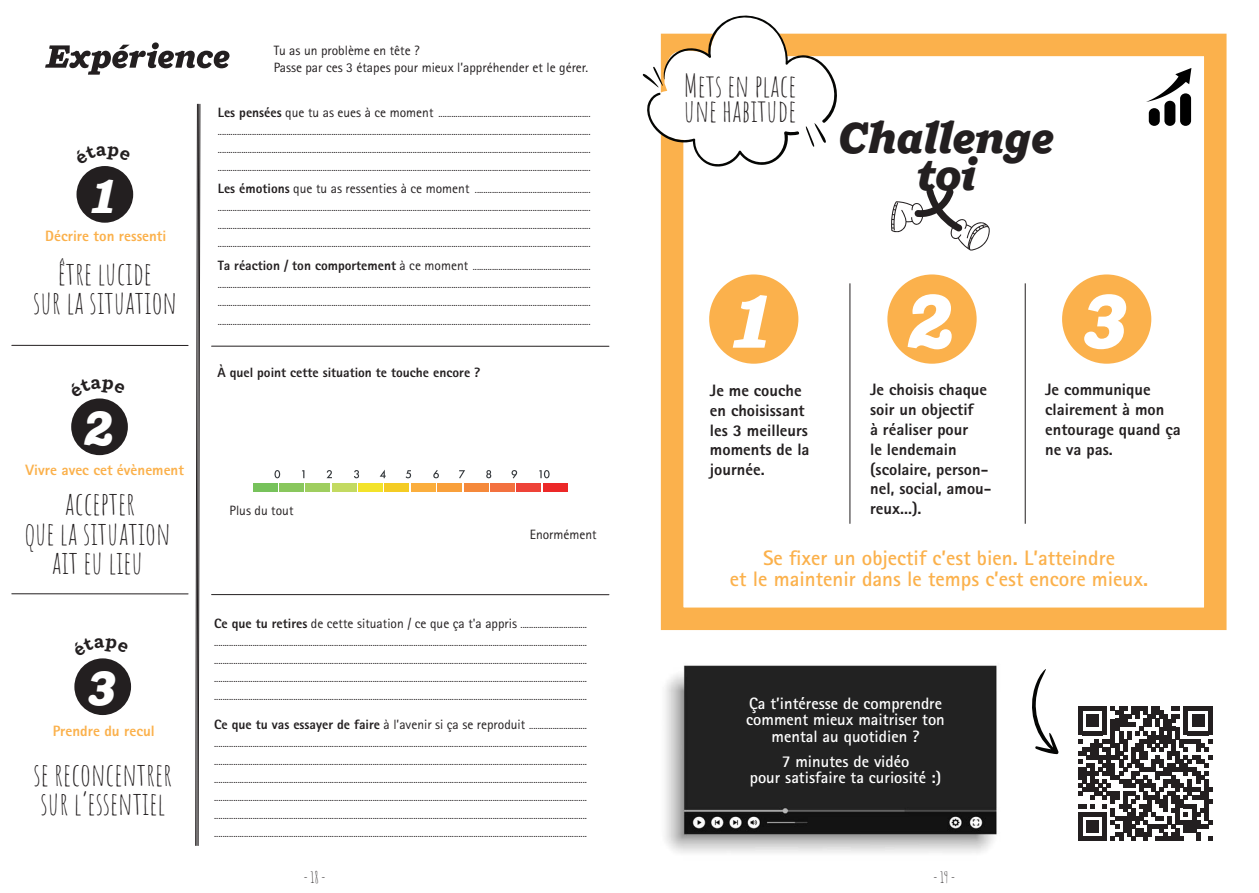
<style>
.page{position:relative;width:1259px;height:893px;background:#fff}
.page>*{position:absolute;margin:0;border:0;box-sizing:border-box;transform-origin:0 0}
.t1{font:italic 900 76.2px "Shift";color:#fff}
.t2{font:italic 900 48.45px "Shift";color:#fff}
.t3{font:italic 900 43.2px/37.3px "Shift";color:#231f20;text-align:center}
.txt{font:31.35px/29.2px "Amatic SC";color:#231f20;text-align:center}
.txt-2{font:30.6px/25.2px "Amatic SC";color:#231f20}
.encadré{font:700 21px/21px "Rotis Sans Serif Pro";color:#fbb14c;text-align:center}
.txt-3{font:800 16.5px/19.8px "Rotis Sans Serif Pro";color:#231f20}
.txt-4{font:700 16.5px/16.5px "Rotis Sans Serif Pro";color:#fff;text-align:center}
.rotis_9{font:800 15px "Rotis Sans Serif Pro";color:#fbb14c}
.t4{font:15px "Amatic SC";color:#231f20}
.rotis_9-2{font:13.5px/16.2px "Rotis Sans Serif Pro";color:#231f20}
.rotis_9-3{font:800 13.5px "Rotis Sans Serif Pro";color:#231f20}
.rotis_9-4{font:10.5px/18px "Rotis Sans Serif Pro";color:#231f20;text-align:justify}
.s1{font-weight:800;font-size:13.5px}
.s2{font-size:13.5px}
.s3{font-weight:800}
.s4{font-size:10.5px}
</style>
<div class="page">
<svg style="left:45px;top:42px;width:184px;height:33px"></svg>
<svg style="left:195px;top:104px;width:5px;height:742px"></svg>
<div style="left:253px;top:483px;width:24px;height:8px;background:#77c25b"></div>
<div style="left:279px;top:483px;width:25px;height:8px;background:#89c75d"></div>
<div style="left:305px;top:483px;width:25px;height:8px;background:#9fce5f"></div>
<div style="left:332px;top:483px;width:24px;height:8px;background:#c3da61"></div>
<div style="left:358px;top:483px;width:25px;height:8px;background:#f3e32a"></div>
<div style="left:385px;top:483px;width:24px;height:8px;background:#f4cc24"></div>
<div style="left:411px;top:483px;width:24px;height:8px;background:#fbae3d"></div>
<div style="left:437px;top:483px;width:25px;height:8px;background:#f9a03b"></div>
<div style="left:464px;top:483px;width:24px;height:8px;background:#f5893b"></div>
<div style="left:490px;top:483px;width:24px;height:8px;background:#f3713f"></div>
<div style="left:516px;top:483px;width:25px;height:8px;background:#ee4338"></div>
<div style="left:543px;top:483px;width:24px;height:8px;background:#ec2828"></div>
<svg style="left:274px;top:470px;width:6px;height:8px"></svg>
<svg style="left:326px;top:470px;width:6px;height:8px"></svg>
<svg style="left:354px;top:470px;width:5px;height:8px"></svg>
<svg style="left:380px;top:470px;width:6px;height:8px"></svg>
<svg style="left:405px;top:470px;width:6px;height:8px"></svg>
<svg style="left:433px;top:470px;width:6px;height:8px"></svg>
<svg style="left:459px;top:470px;width:6px;height:8px"></svg>
<svg style="left:486px;top:470px;width:5px;height:8px"></svg>
<svg style="left:511px;top:470px;width:6px;height:8px"></svg>
<svg style="left:539px;top:470px;width:10px;height:8px"></svg>
<hr style="left:12px;top:593px;width:176px;height:1px;background:#231f20">
<hr style="left:12px;top:345px;width:176px;height:1px;background:#231f20">
<hr style="left:212px;top:594px;width:397px;height:1px;background:#231f20">
<hr style="left:212px;top:346px;width:397px;height:1px;background:#231f20">
<div style="left:76px;top:166px;width:57px;height:57px;background:#231f20;border-radius:50%"></div>
<div style="left:71px;top:398px;width:57px;height:57px;background:#231f20;border-radius:50%"></div>
<div style="left:74px;top:658px;width:57px;height:57px;background:#231f20;border-radius:50%"></div>
<div style="left:661px;top:34px;width:565px;height:596px;border:22px solid #fbb14c"></div>
<svg style="left:891px;top:188px;width:99px;height:63px"></svg>
<div style="left:709px;top:274px;width:89px;height:90px;background:#fbb14c;border-radius:50%"></div>
<div style="left:887px;top:274px;width:89px;height:90px;background:#fbb14c;border-radius:50%"></div>
<div style="left:1062px;top:274px;width:89px;height:90px;background:#fbb14c;border-radius:50%"></div>
<hr style="left:849px;top:283px;width:1px;height:241px;background:#231f20">
<hr style="left:1025px;top:283px;width:1px;height:241px;background:#231f20">
<svg style="left:1078px;top:707px;width:134px;height:133px"></svg>
<svg style="left:642px;top:15px;width:203px;height:153px"></svg>
<img style="left:665px;top:665px;width:332px;height:188px">
<svg style="left:1032px;top:669px;width:26px;height:85px"></svg>
<div style="left:1148px;top:108px;width:11px;height:18px;background:#000;border-radius:5px"></div>
<div style="left:1164px;top:101px;width:11px;height:25px;background:#000;border-radius:5px"></div>
<div style="left:1180px;top:93px;width:11px;height:33px;background:#000;border-radius:5px"></div>
<svg style="left:1146px;top:68px;width:45px;height:34px"></svg>
<p class="t2" style="left:93px;top:166px;width:24px">1</p>
<p class="rotis_9" style="left:45px;top:226px;width:123px">Décrire ton ressenti</p>
<p class="txt" style="left:33px;top:257px;width:146px">être lucide<br>sur la situation</p>
<p class="t2" style="left:84px;top:398px;width:31px">2</p>
<p class="rotis_9" style="left:26px;top:461px;width:160px">Vivre avec cet évènement</p>
<p class="txt" style="left:24px;top:487px;width:148px">accepter<br>que la situation ait eu lieu</p>
<p class="t2" style="left:88px;top:658px;width:30px">3</p>
<p class="rotis_9" style="left:53px;top:721px;width:103px">Prendre du recul</p>
<p class="txt" style="left:33px;top:758px;width:141px;text-align:left">se reconcentrer sur l’essentiel</p>
<p class="rotis_9-2" style="left:274px;top:43px;width:316px">Tu as un problème en tête ?<br>Passe par ces 3 étapes pour mieux l’appréhender et le gérer.</p>
<p class="rotis_9-4" style="left:218px;top:105px;width:374px"><span class="s1">Les pensées</span> <span class="s2">que tu as eues à ce moment</span> ....................................................................... .............................................................................................................................................................................. .............................................................................................................................................................................. ..............................................................................................................................................................................</p>
<p class="rotis_9-4" style="left:218px;top:181px;width:374px"><span class="s1">Les émotions</span> <span class="s2">que tu as ressenties à ce moment</span> ...................................................... .............................................................................................................................................................................. .............................................................................................................................................................................. ..............................................................................................................................................................................</p>
<p class="rotis_9-4" style="left:218px;top:257px;width:374px"><span class="s1">Ta réaction / ton comportement</span> <span class="s2">à ce moment</span> ....................................................... .............................................................................................................................................................................. ..............................................................................................................................................................................</p>
<p class="rotis_9-4" style="left:218px;top:313px;width:374px">..............................................................................................................................................................................</p>
<p class="rotis_9-3" style="left:217px;top:363px;width:264px">À quel point cette situation te touche encore ?</p>
<p class="rotis_9-2" style="left:229px;top:502px;width:65px">Plus du tout</p>
<p class="rotis_9-2" style="left:530px;top:526px;width:68px">Enormément</p>
<p class="rotis_9-2" style="left:214px;top:615px;width:374px"><span class="s3">Ce que tu retires</span> de cette situation / ce que ça t'a appris <span class="s4">...............................</span></p>
<p class="rotis_9-4" style="left:214px;top:633px;width:374px">.............................................................................................................................................................................. .............................................................................................................................................................................. .............................................................................................................................................................................. ..............................................................................................................................................................................</p>
<p class="rotis_9-4" style="left:214px;top:716px;width:374px"><span class="s1">Ce que tu vas essayer de faire</span> <span class="s2">à l’avenir si ça se reproduit</span> ........................... .............................................................................................................................................................................. .............................................................................................................................................................................. .............................................................................................................................................................................. .............................................................................................................................................................................. .............................................................................................................................................................................. ..............................................................................................................................................................................</p>
<p class="txt-2" style="left:684px;top:71px;width:114px">Mets en place une habitude</p>
<p class="t3" style="left:839px;top:121px;width:217px">Challenge toi</p>
<p class="t1" style="left:735px;top:274px;width:37px">1</p>
<p class="t1" style="left:907px;top:274px;width:48px">2</p>
<p class="t1" style="left:1083px;top:274px;width:46px">3</p>
<p class="txt-3" style="left:710px;top:380px;width:101px">Je me couche en choisissant les 3 meilleurs moments de la journée.</p>
<p class="txt-3" style="left:1045px;top:380px;width:137px">Je communique clairement à mon entourage quand ça ne va pas.</p>
<p class="txt-3" style="left:870px;top:380px;width:123px">Je choisis chaque soir un objectif<br>à réaliser pour<br>le lendemain (scolaire, person&shy;nel, social, amou&shy;reux...).</p>
<p class="encadré" style="left:730px;top:547px;width:420px">Se fixer un objectif c’est bien. L’atteindre<br>et le maintenir dans le temps c’est encore mieux.</p>
<p class="txt-4" style="left:746px;top:694px;width:200px">Ça t’intéresse de comprendre comment mieux maitriser ton mental au quotidien ?</p>
<p class="txt-4" style="left:750px;top:752px;width:193px">7 minutes de vidéo<br>pour satisfaire ta curiosité :)</p>
<h3 class="t4" style="left:304px;top:866px;width:23px">- 18 -</h3>
<h3 class="t4" style="left:933px;top:866px;width:23px">- 19 -</h3>
</div>
